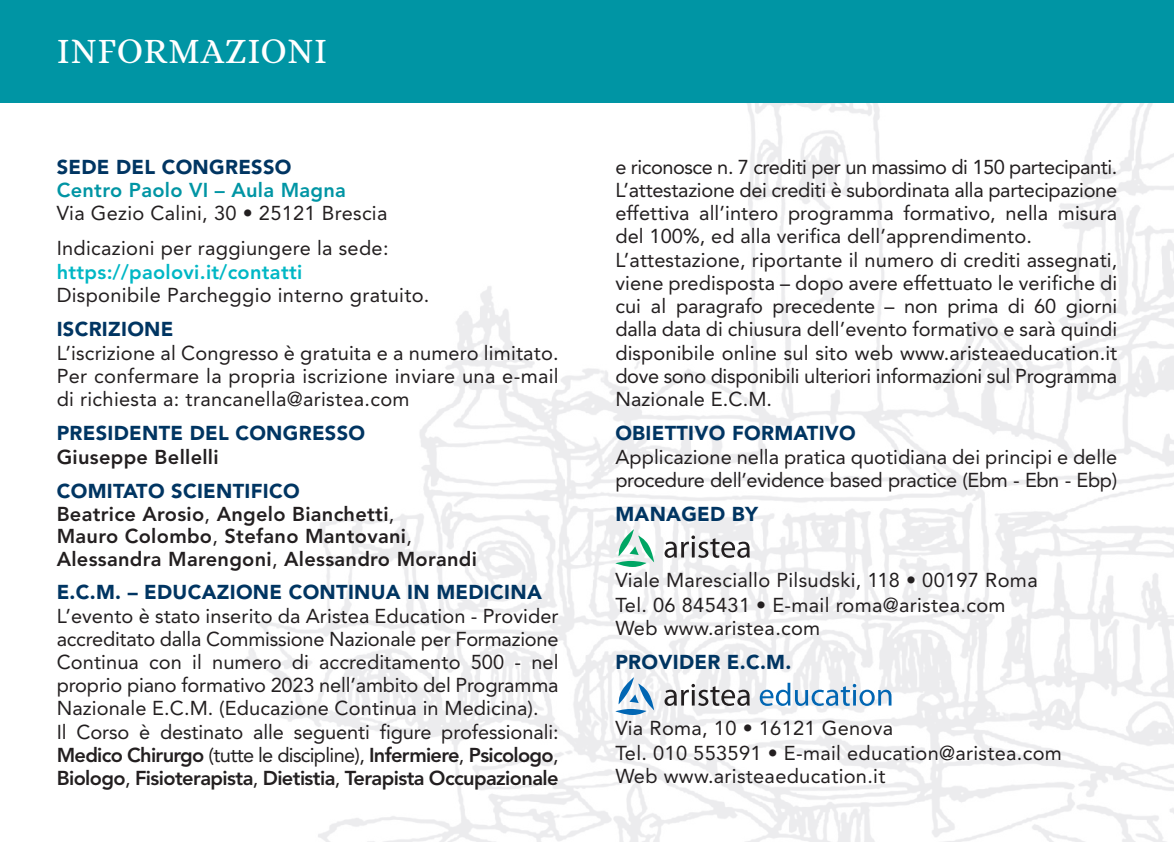
<style>
.page{position:relative;width:1174px;height:842px;background:#fff}
.page>*{position:absolute;margin:0;border:0;box-sizing:border-box;transform-origin:0 0}
.t1{font:36px "Alice";letter-spacing:.015em;color:#fff}
.t2{font:20px/23.2px "Avenir LT Std";letter-spacing:.015em;color:#231f20;text-align:justify}
.t3{font:800 20px/23.2px "Avenir LT Std";letter-spacing:.015em;color:#231f20;text-align:justify}
.t4{font:900 20px "Avenir LT Std";letter-spacing:.015em;color:#003562}
.t5{font:800 20px "Avenir LT Std";letter-spacing:.015em;color:#00b7c5}
.s1{font-weight:900;color:#003562}
.s2{font-weight:800;color:#0095a4}
.s3{font-weight:400}
</style>
<div class="page">
<img style="left:172px;top:102px;width:1002px;height:740px">
<svg style="left:615px;top:529px;width:39px;height:38px"></svg>
<svg style="left:664px;top:535px;width:85px;height:23px"></svg>
<svg style="left:615px;top:677px;width:39px;height:38px"></svg>
<svg style="left:664px;top:684px;width:85px;height:22px"></svg>
<svg style="left:759px;top:683px;width:132px;height:23px"></svg>
<div style="left:0;top:0;width:1174px;height:102px;background:#0095a4"></div>
<p class="t1" style="left:57px;top:30px;width:272px">INFORMAZIONI</p>
<p class="t2" style="left:57px;top:157px;width:332px;text-align:left"><span class="s1">SEDE DEL CONGRESSO<br></span><span class="s2">Centro Paolo VI – Aula Magna<br></span>Via Gezio Calini, 30 • 25121 Brescia</p>
<p class="t2" style="left:57px;top:239px;width:333px">Indicazioni per raggiungere la sede:</p>
<p class="t5" style="left:57px;top:263px;width:247px">https://paolovi.it/contatti</p>
<p class="t2" style="left:57px;top:285px;width:374px">Disponibile Parcheggio interno gratuito.</p>
<p class="t4" style="left:57px;top:318px;width:118px">ISCRIZIONE</p>
<p class="t2" style="left:57px;top:343px;width:503px">L’iscrizione al Congresso è gratuita e a numero limitato.<br>Per confermare la propria iscrizione inviare una e-mail di richiesta a: trancanella@aristea.com</p>
<p class="t4" style="left:57px;top:422px;width:310px">PRESIDENTE DEL CONGRESSO</p>
<p class="t3" style="left:57px;top:446px;width:163px">Giuseppe Bellelli</p>
<p class="t4" style="left:57px;top:479px;width:245px">COMITATO SCIENTIFICO</p>
<p class="t3" style="left:57px;top:503px;width:339px">Beatrice Arosio<span class="s3">,</span> Angelo Bianchetti<span class="s3">,</span></p>
<p class="t3" style="left:57px;top:526px;width:357px">Mauro Colombo<span class="s3">,</span> Stefano Mantovani<span class="s3">,</span></p>
<p class="t3" style="left:57px;top:549px;width:422px">Alessandra Marengoni<span class="s3">,</span> Alessandro Morandi</p>
<p class="t4" style="left:57px;top:581px;width:486px">E.C.M. – EDUCAZIONE CONTINUA IN MEDICINA</p>
<p class="t2" style="left:57px;top:606px;width:503px">L’evento è stato inserito da Aristea Education - Provider accreditato dalla Commissione Nazionale per Formazione Continua con il numero di accreditamento 500 - nel proprio piano formativo 2023 nell’ambito del Programma Nazionale E.C.M. (Educazione Continua in Medicina).</p>
<p class="t3" style="left:57px;top:721px;width:503px"><span class="s3">Il Corso è destinato alle seguenti figure professionali:<br></span>Medico Chirurgo <span class="s3">(tutte le discipline),</span> Infermiere<span class="s3">,</span> Psicologo<span class="s3">, </span>Biologo<span class="s3">,</span> Fisioterapista<span class="s3">,</span> Dietistia<span class="s3">,</span> Terapista Occupazionale</p>
<p class="t2" style="left:615px;top:157px;width:503px">e riconosce n. 7 crediti per un massimo di 150 partecipanti.<br>L’attestazione dei crediti è subordinata alla partecipazione effettiva all’intero programma formativo, nella misura del 100%, ed alla verifica dell’apprendimento.</p>
<p class="t2" style="left:615px;top:250px;width:503px">L’attestazione, riportante il numero di crediti assegnati, viene predisposta – dopo avere effettuato le verifiche di cui al paragrafo precedente – non prima di 60 giorni dalla data di chiusura dell’evento formativo e sarà quindi disponibile online sul sito web www.aristeaeducation.it dove sono disponibili ulteriori informazioni sul Programma Nazionale E.C.M.</p>
<p class="t4" style="left:615px;top:422px;width:242px">OBIETTIVO FORMATIVO</p>
<p class="t2" style="left:615px;top:447px;width:503px">Applicazione nella pratica quotidiana dei principi e delle procedure dell’evidence based practice (Ebm - Ebn - Ebp)</p>
<p class="t4" style="left:615px;top:502px;width:144px">MANAGED BY</p>
<p class="t2" style="left:615px;top:571px;width:424px">Viale Maresciallo Pilsudski, 118 • 00197 Roma</p>
<p class="t2" style="left:615px;top:595px;width:392px">Tel. 06 845431 • E-mail roma@aristea.com</p>
<p class="t2" style="left:615px;top:618px;width:206px">Web www.aristea.com</p>
<p class="t4" style="left:615px;top:651px;width:177px">PROVIDER E.C.M.</p>
<p class="t2" style="left:615px;top:718px;width:279px">Via Roma, 10 • 16121 Genova</p>
<p class="t2" style="left:615px;top:743px;width:448px">Tel. 010 553591 • E-mail education@aristea.com</p>
<p class="t2" style="left:615px;top:766px;width:271px">Web www.aristeaeducation.it</p>
</div>
